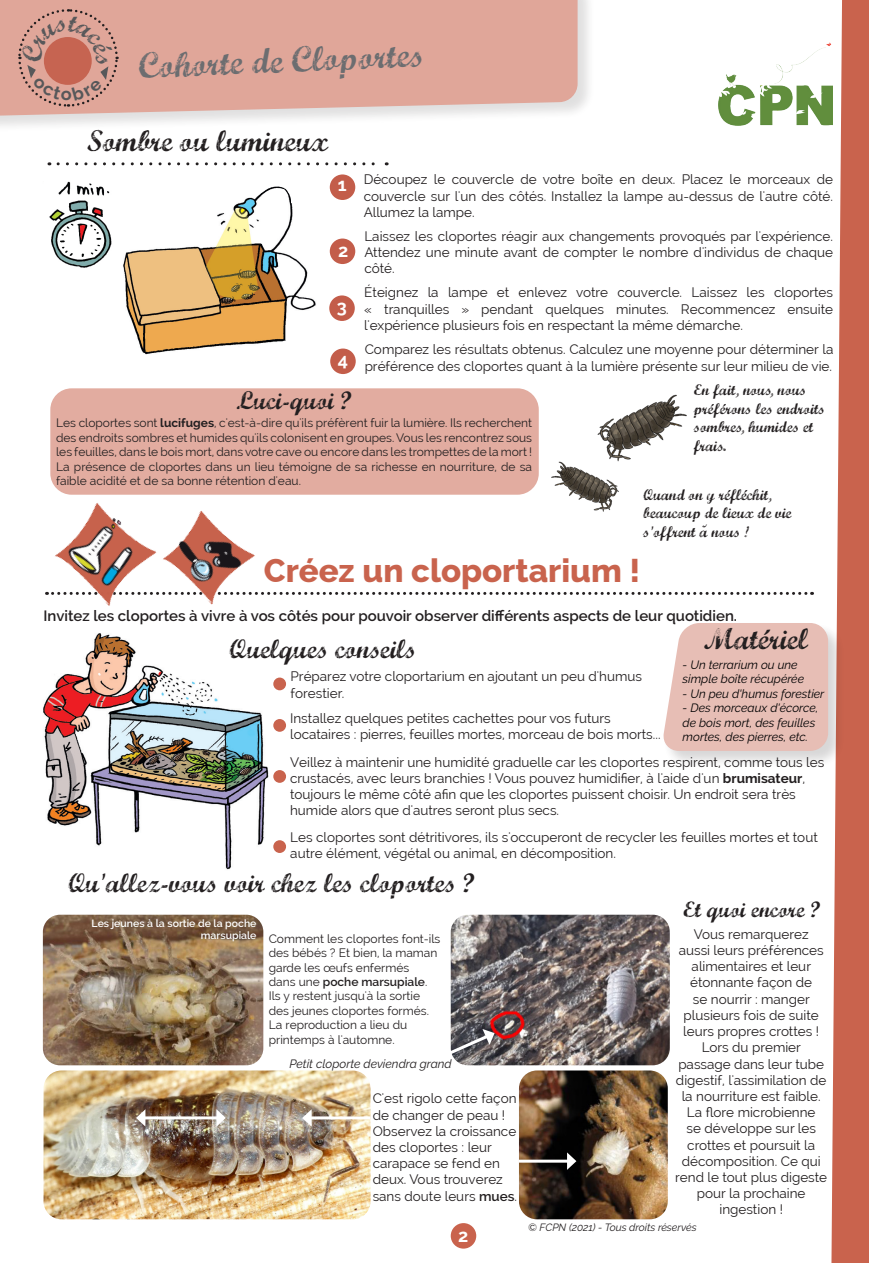
<style>
.page{position:relative;width:893px;height:1263px;background:#fff}
.page>*{position:absolute;margin:0;border:0;box-sizing:border-box;transform-origin:0 0}
.t1{font:35.4px "Marcelle Script";color:#6c6d70}
.t2{font:800 33px "Raleway";color:#c9634d}
.t3{font:30px "Marcelle Script";color:#231f20}
.t4{font:27px "Marcelle Script";color:#231f20}
.t5{font:25.5px "Marcelle Script";color:#231f20}
.t6{font:22.5px "Marcelle Script";color:#231f20}
.t7{font:700 18px "Raleway";color:#fff}
.t8{font:15.6px/18.6px "Marcelle Script";color:#231f20}
.t9{font:600 15px "Raleway";color:#231f20}
.t10{font:13.5px/16.2px "Raleway";color:#231f20}
.t11{font:12px/14.4px "Raleway";color:#231f20;text-align:justify}
.t12{font:italic 12px/14.4px "Raleway";color:#000001}
.t13{font:italic 12px "Raleway";color:#231f20}
.t14{font:600 10.5px/12.6px "Raleway";color:#fff;text-align:right}
.t15{font:italic 10.5px "Raleway";color:#231f20}
.s1{font-weight:700}
.s2{font-weight:600}
</style>
<div class="page">
<img style="left:123px;top:186px;width:193px;height:169px">
<div style="left:291px;top:177px;width:31px;height:25px;background:#fff"></div>
<svg style="left:831px;top:0;width:38px;height:1263px;background:#d07865"></svg>
<div style="left:0;top:0;width:595px;height:136px;background:#231f20;opacity:.25"></div>
<svg style="left:0;top:0;width:578px;height:119px;background:#e0ada1"></svg>
<div style="left:451px;top:1223px;width:25px;height:25px;background:#c9634d;border-radius:50%"></div>
<img style="left:718px;top:43px;width:115px;height:84px">
<img style="left:43px;top:633px;width:226px;height:237px">
<svg style="left:47px;top:592px;width:765px;height:3px"></svg>
<img style="left:51px;top:503px;width:107px;height:103px">
<svg style="left:58px;top:162px;width:329px;height:3px"></svg>
<div style="left:330px;top:174px;width:25px;height:26px;background:#c35d4a;border-radius:50%"></div>
<div style="left:330px;top:239px;width:25px;height:25px;background:#c35d4a;border-radius:50%"></div>
<div style="left:329px;top:295px;width:26px;height:26px;background:#c35d4a;border-radius:50%"></div>
<div style="left:330px;top:348px;width:26px;height:26px;background:#c35d4a;border-radius:50%"></div>
<img style="left:49px;top:181px;width:63px;height:87px">
<div style="left:50px;top:388px;width:489px;height:107px;background:#e2aca0;border-radius:21px"></div>
<img style="left:597px;top:394px;width:90px;height:66px">
<img style="left:551px;top:459px;width:75px;height:53px">
<img style="left:159px;top:511px;width:98px;height:94px">
<div style="left:663px;top:622px;width:183px;height:146px;background:#231f20;opacity:.25"></div>
<svg style="left:663px;top:623px;width:165px;height:128px;background:#e8c2ba"></svg>
<img style="left:451px;top:915px;width:219px;height:150px">
<img style="left:43px;top:915px;width:220px;height:150px">
<img style="left:44px;top:1070px;width:327px;height:149px">
<img style="left:519px;top:1070px;width:149px;height:149px">
<div style="left:273px;top:677px;width:13px;height:13px;background:#c9634d;border-radius:50%"></div>
<div style="left:273px;top:719px;width:13px;height:13px;background:#c9634d;border-radius:50%"></div>
<div style="left:273px;top:770px;width:13px;height:13px;background:#c9634d;border-radius:50%"></div>
<div style="left:273px;top:840px;width:13px;height:13px;background:#c9634d;border-radius:50%"></div>
<hr style="left:519px;top:1160px;width:51px;height:3px;background:#fff">
<svg style="left:567px;top:1152px;width:9px;height:18px"></svg>
<hr style="left:309px;top:1116px;width:62px;height:3px;background:#fff">
<svg style="left:302px;top:1109px;width:10px;height:18px"></svg>
<svg style="left:450px;top:1029px;width:45px;height:28px"></svg>
<hr style="left:143px;top:1116px;width:76px;height:3px;background:#fff">
<svg style="left:136px;top:1109px;width:9px;height:18px"></svg>
<svg style="left:216px;top:1109px;width:10px;height:18px"></svg>
<svg style="left:17px;top:8px;width:102px;height:100px;background:#d49588"></svg>
<p class="t1" style="left:138px;top:40px;width:287px;rotate:-2deg">Cohorte de Cloportes</p>
<p class="t3" style="left:87px;top:119px;width:242px">Sombre ou lumineux</p>
<p class="t7" style="left:338px;top:174px;width:10px">1</p>
<p class="t7" style="left:338px;top:240px;width:12px">2</p>
<p class="t7" style="left:337px;top:296px;width:12px">3</p>
<p class="t10" style="left:364px;top:171px;width:471px;text-align:justify">Découpez le couvercle de votre boîte en deux. Placez le morceaux de couvercle sur l'un des côtés. Installez la lampe au-dessus de l'autre côté.<br>Allumez la lampe.</p>
<p class="t10" style="left:364px;top:228px;width:470px;text-align:justify">Laissez les cloportes réagir aux changements provoqués par l'expérience.<br>Attendez une minute avant de compter le nombre d'individus de chaque côté.</p>
<p class="t10" style="left:364px;top:284px;width:470px;text-align:justify">Éteignez la lampe et enlevez votre couvercle. Laissez les cloportes « tranquilles » pendant quelques minutes. Recommencez ensuite l'expérience plusieurs fois en respectant la même démarche.</p>
<p class="t10" style="left:365px;top:341px;width:470px">Comparez les résultats obtenus. Calculez une moyenne pour déterminer la</p>
<p class="t7" style="left:338px;top:349px;width:12px">4</p>
<p class="t10" style="left:365px;top:358px;width:469px">préférence des cloportes quant à la lumière présente sur leur milieu de vie.</p>
<p class="t5" style="left:237px;top:382px;width:116px">Luci-quoi ?</p>
<p class="t11" style="left:56px;top:416px;width:478px">Les cloportes sont <span class="s1">lucifuges</span>, c'est-à-dire qu'ils préfèrent fuir la lumière. Ils recherchent des endroits sombres et humides qu'ils colonisent en groupes. Vous les rencontrez sous les feuilles, dans le bois mort, dans votre cave ou encore dans les trompettes de la mort !<br>La présence de cloportes dans un lieu témoigne de sa richesse en nourriture, de sa faible acidité et de sa bonne rétention d'eau.</p>
<p class="t8" style="left:694px;top:379px;width:133px">En fait, nous, nous préférons les endroits sombres, humides et frais.</p>
<p class="t8" style="left:643px;top:484px;width:150px">Quand on y réfléchit, beaucoup de lieux de vie s'offrent à nous !</p>
<p class="t2" style="left:264px;top:551px;width:378px">Créez un cloportarium !</p>
<p class="t9" style="left:44px;top:607px;width:695px">Invitez les cloportes à vivre à vos côtés pour pouvoir observer différents aspects de leur quotidien.</p>
<p class="t4" style="left:229px;top:630px;width:189px">Quelques conseils</p>
<p class="t10" style="left:291px;top:668px;width:353px">Préparez votre cloportarium en ajoutant un peu d'humus forestier.</p>
<p class="t10" style="left:290px;top:710px;width:372px">Installez quelques petites cachettes pour vos futurs locataires : pierres, feuilles mortes, morceau de bois morts...</p>
<p class="t3" style="left:704px;top:618px;width:105px">Matériel</p>
<p class="t12" style="left:683px;top:657px;width:123px">- Un terrarium ou une simple boîte récupérée</p>
<p class="t12" style="left:683px;top:686px;width:143px">- Un peu d'humus forestier</p>
<p class="t12" style="left:683px;top:701px;width:137px">- Des morceaux d'écorce, de bois mort, des feuilles mortes, des pierres, etc.</p>
<p class="t10" style="left:290px;top:754px;width:536px">Veillez à maintenir une humidité graduelle car les cloportes respirent, comme tous les crustacés, avec leurs branchies ! Vous pouvez humidifier, à l'aide d'un <span class="s1">brumisateur</span>, toujours le même côté afin que les cloportes puissent choisir. Un endroit sera très humide alors que d'autres seront plus secs.</p>
<p class="t10" style="left:290px;top:829px;width:529px">Les cloportes sont détritivores, ils s'occuperont de recycler les feuilles mortes et tout autre élément, végétal ou animal, en décomposition.</p>
<p class="t4" style="left:68px;top:864px;width:408px">Qu'allez-vous voir chez les cloportes ?</p>
<p class="t14" style="left:92px;top:917px;width:167px">Les jeunes à la sortie de la poche marsupiale</p>
<p class="t11" style="left:269px;top:931px;width:173px;text-align:left">Comment les cloportes font-ils des bébés ? Et bien, la maman garde les œufs enfermés<br>dans une <span class="s2">poche marsupiale</span>.<br>Ils y restent jusqu'à la sortie des jeunes cloportes formés.<br>La reproduction a lieu du printemps à l'automne.</p>
<p class="t13" style="left:289px;top:1057px;width:164px">Petit cloporte deviendra grand</p>
<p class="t10" style="left:373px;top:1090px;width:146px">C'est rigolo cette façon de changer de peau !<br>Observez la croissance des cloportes : leur carapace se fend en deux. Vous trouverez sans doute leurs <span class="s2">mues</span>.</p>
<p class="t7" style="left:458px;top:1225px;width:12px">2</p>
<p class="t6" style="left:683px;top:894px;width:138px">Et quoi encore ?</p>
<p class="t10" style="left:675px;top:926px;width:154px;text-align:center">Vous remarquerez<br>aussi leurs préférences alimentaires et leur étonnante façon de<br>se nourrir : manger plusieurs fois de suite leurs propres crottes !<br>Lors du premier passage dans leur tube digestif, l'assimilation de la nourriture est faible.<br>La flore microbienne<br>se développe sur les crottes et poursuit la décomposition. Ce qui rend le tout plus digeste pour la prochaine ingestion !</p>
<p class="t15" style="left:528px;top:1221px;width:170px">© FCPN (2021) - Tous droits réservés</p>
</div>
